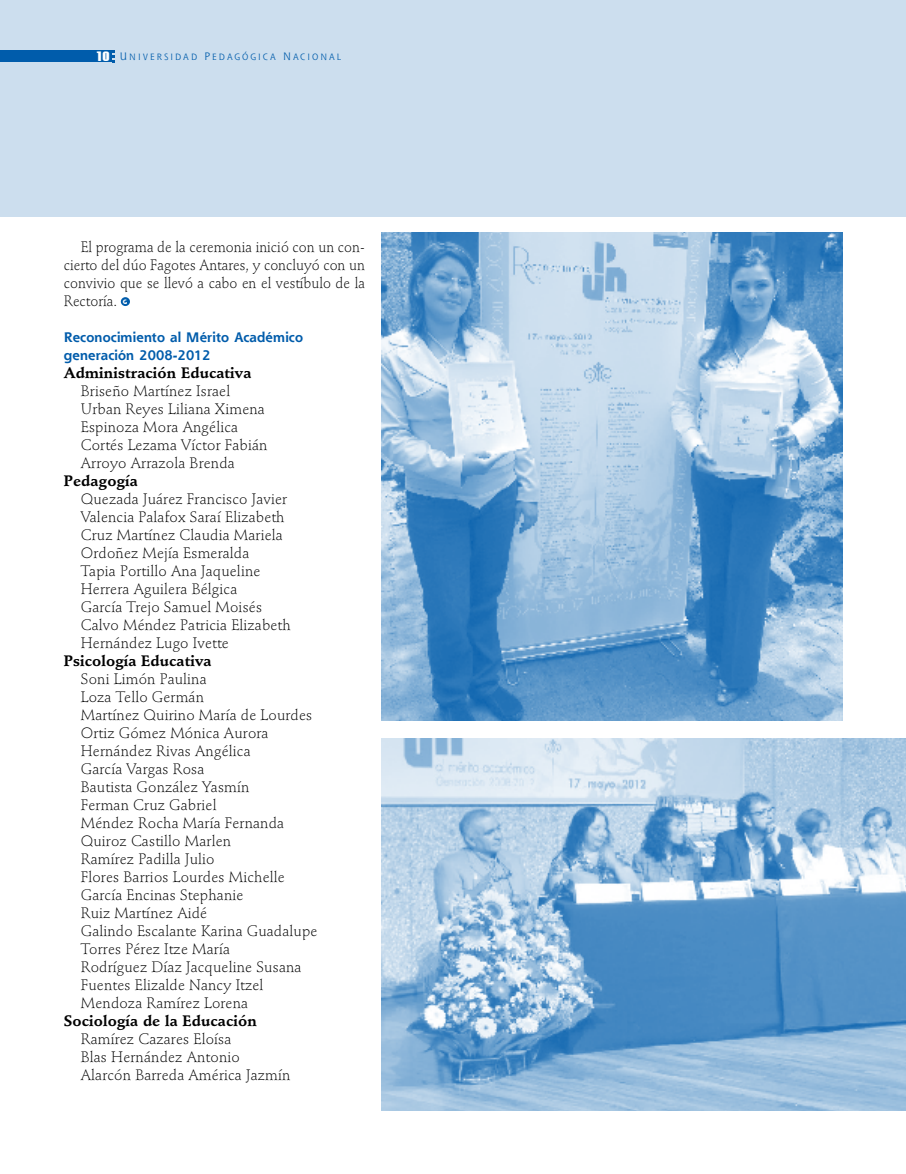
<style>
.page{position:relative;width:906px;height:1174px;background:#fff}
.page>*{position:absolute;margin:0;border:0;box-sizing:border-box;transform-origin:0 0}
.t1{font:300 15px/18px "Stempel Schneidler";letter-spacing:.01em;color:#000}
.t2{font:300 15px/18px "Stempel Schneidler";letter-spacing:.01em;color:#000;text-align:justify;scale:.95 1}
.t3{font:700 15px "Stempel Schneidler";letter-spacing:.01em;color:#000}
.t4{font:700 13.5px/18px "Shannon";letter-spacing:.01em;color:#005cab}
.t5{font:8.85px "Shannon Book SC850";letter-spacing:.235em;color:#005cab}
.t6{font:700 6.3px "Stone Sans";color:#fff;scale:.95 1}
.s1{font-family:"Briem Akademi MM 900 400";font-size:13.5px;color:#fff}
.s2{font-size:10.5px}
</style>
<div class="page">
<div style="left:0;top:0;width:906px;height:217px;background:#ccdeee"></div>
<div style="left:0;top:50px;width:111px;height:12px;background:#005cab"></div>
<svg style="left:113px;top:50px;width:2px;height:12px"></svg>
<img style="left:382px;top:233px;width:460px;height:487px">
<img style="left:382px;top:738px;width:524px;height:372px">
<div style="left:121px;top:297px;width:9px;height:9px;background:#005cab;border-radius:50%"></div>
<p class="t5" style="left:95px;top:51px;width:247px"><span class="s1">10</span> <span class="s2">U</span> NIVERSIDAD <span class="s2">P</span> EDAGÓGICA <span class="s2">N</span> ACIONAL</p>
<p class="t2" style="left:64px;top:238px;width:318px;text-indent:17px">El programa de la ceremonia inició con un con&shy;cierto del dúo Fagotes Antares, y concluyó con un convivio que se llevó a cabo en el vestíbulo de la Rectoría.</p>
<p class="t6" style="left:123px;top:298px;width:6px">G</p>
<p class="t4" style="left:64px;top:328px;width:241px">Reconocimiento al Mérito Académico generación 2008-2012</p>
<p class="t3" style="left:64px;top:364px;width:189px">Administración Educativa</p>
<p class="t1" style="left:81px;top:382px;width:188px">Briseño Martínez Israel<br>Urban Reyes Liliana Ximena<br>Espinoza Mora Angélica<br>Cortés Lezama Víctor Fabián<br>Arroyo Arrazola Brenda</p>
<p class="t3" style="left:64px;top:472px;width:75px">Pedagogía</p>
<p class="t1" style="left:81px;top:490px;width:211px">Quezada Juárez Francisco Javier<br>Valencia Palafox Saraí Elizabeth<br>Cruz Martínez Claudia Mariela<br>Ordoñez Mejía Esmeralda<br>Tapia Portillo Ana Jaqueline<br>Herrera Aguilera Bélgica<br>García Trejo Samuel Moisés<br>Calvo Méndez Patricia Elizabeth<br>Hernández Lugo Ivette</p>
<p class="t3" style="left:64px;top:652px;width:149px">Psicología Educativa</p>
<p class="t1" style="left:81px;top:670px;width:238px">Soni Limón Paulina<br>Loza Tello Germán<br>Martínez Quirino María de Lourdes<br>Ortiz Gómez Mónica Aurora<br>Hernández Rivas Angélica<br>García Vargas Rosa<br>Bautista González Yasmín<br>Ferman Cruz Gabriel<br>Méndez Rocha María Fernanda<br>Quiroz Castillo Marlen<br>Ramírez Padilla Julio<br>Flores Barrios Lourdes Michelle<br>García Encinas Stephanie<br>Ruiz Martínez Aidé<br>Galindo Escalante Karina Guadalupe<br>Torres Pérez Itze María<br>Rodríguez Díaz Jacqueline Susana<br>Fuentes Elizalde Nancy Itzel<br>Mendoza Ramírez Lorena</p>
<p class="t3" style="left:64px;top:1012px;width:194px">Sociología de la Educación</p>
<p class="t1" style="left:81px;top:1030px;width:211px">Ramírez Cazares Eloísa<br>Blas Hernández Antonio<br>Alarcón Barreda América Jazmín</p>
</div>
